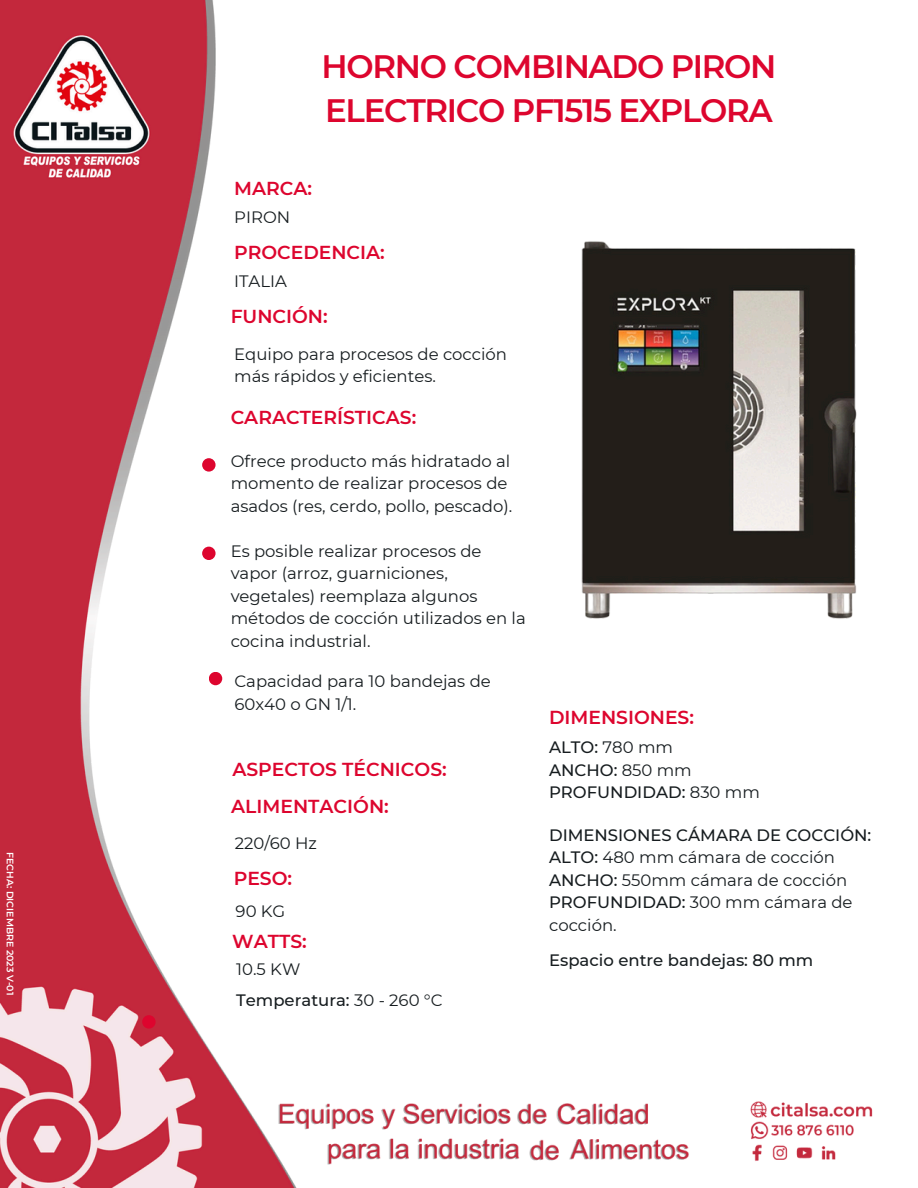
<style>
.page{position:relative;width:918px;height:1188px;background:#fff}
.page>*{position:absolute;margin:0;border:0;box-sizing:border-box;transform-origin:0 0}
.t1{font:600 32.4px/44.2px "Montserrat";letter-spacing:-.04em;color:#dd052e}
.t2{font:600 18.75px "Montserrat";color:#dd052e}
.t3{font:16.5px/22.5px "Montserrat";color:#161c1f}
.t4{font:500 16.5px/22.5px "Montserrat";color:#161c1f}
.t5{font:600 9.45px "Montserrat";color:#fff}
.s1{font-weight:400}
.s2{font-weight:500}
</style>
<div class="page">
<img style="left:0;top:0;width:873px;height:1188px">
<div style="left:142px;top:1015px;width:14px;height:14px;background:#dd052e;border-radius:50%"></div>
<div style="left:202px;top:458px;width:14px;height:14px;background:#dd052e;border-radius:50%"></div>
<div style="left:202px;top:547px;width:14px;height:13px;background:#dd052e;border-radius:50%"></div>
<img style="left:567px;top:226px;width:306px;height:405px">
<div style="left:209px;top:672px;width:13px;height:13px;background:#dd052e;border-radius:50%"></div>
<h5 class="t5" style="left:16px;top:852px;width:145px;rotate:90deg">FECHA: DICIEMBRE 2023 V-01</h5>
<h2 class="t1" style="left:322px;top:44px;width:456px">HORNO COMBINADO PIRON<br>ELECTRICO PF1515 EXPLORA</h2>
<h1 class="t2" style="left:234px;top:177px;width:79px">MARCA:</h1>
<h2 class="t3" style="left:234px;top:206px;width:57px">PIRON</h2>
<h3 class="t2" style="left:234px;top:241px;width:152px">PROCEDENCIA:</h3>
<h2 class="t3" style="left:234px;top:270px;width:54px">ITALIA</h2>
<h3 class="t2" style="left:231px;top:305px;width:99px">FUNCIÓN:</h3>
<h5 class="t3" style="left:234px;top:343px;width:274px">Equipo para procesos de cocción más rápidos y eficientes.</h5>
<h2 class="t2" style="left:231px;top:406px;width:187px">CARACTERÍSTICAS:</h2>
<h3 class="t3" style="left:231px;top:449px;width:283px">Ofrece producto más hidratado al momento de realizar procesos de asados (res, cerdo, pollo, pescado).</h3>
<h5 class="t3" style="left:231px;top:539px;width:297px">Es posible realizar procesos de vapor (arroz, guarniciones, vegetales) reemplaza algunos métodos de cocción utilizados en la cocina industrial.</h5>
<h4 class="t3" style="left:234px;top:670px;width:258px">Capacidad para 10 bandejas de<br>60x40 o GN 1/1.</h4>
<h5 class="t2" style="left:232px;top:757px;width:216px">ASPECTOS TÉCNICOS:</h5>
<h5 class="t2" style="left:231px;top:795px;width:159px">ALIMENTACIÓN:</h5>
<h2 class="t3" style="left:235px;top:832px;width:84px">220/60 Hz</h2>
<p class="t2" style="left:234px;top:867px;width:60px">PESO:</p>
<h5 class="t3" style="left:236px;top:900px;width:51px">90 KG</h5>
<h2 class="t2" style="left:232px;top:930px;width:76px">WATTS:</h2>
<h2 class="t3" style="left:236px;top:958px;width:66px">10.5 KW</h2>
<h5 class="t4" style="left:236px;top:989px;width:208px">Temperatura: <span class="s1">30 - 260 °C</span></h5>
<h5 class="t2" style="left:549px;top:706px;width:146px">DIMENSIONES:</h5>
<h2 class="t4" style="left:549px;top:736px;width:212px">ALTO: <span class="s1">780 mm<br></span>ANCHO: <span class="s1">850 mm<br></span>PROFUNDIDAD: <span class="s1">830 mm</span></h2>
<h3 class="t3" style="left:549px;top:824px;width:324px"><span class="s2">DIMENSIONES CÁMARA DE COCCIÓN:<br>ALTO:</span> 480 mm cámara de cocción<br><span class="s2">ANCHO:</span> 550mm cámara de cocción<br><span class="s2">PROFUNDIDAD:</span> 300 mm cámara de cocción.</h3>
<h2 class="t4" style="left:549px;top:949px;width:266px">Espacio entre bandejas: 80 mm</h2>
</div>
